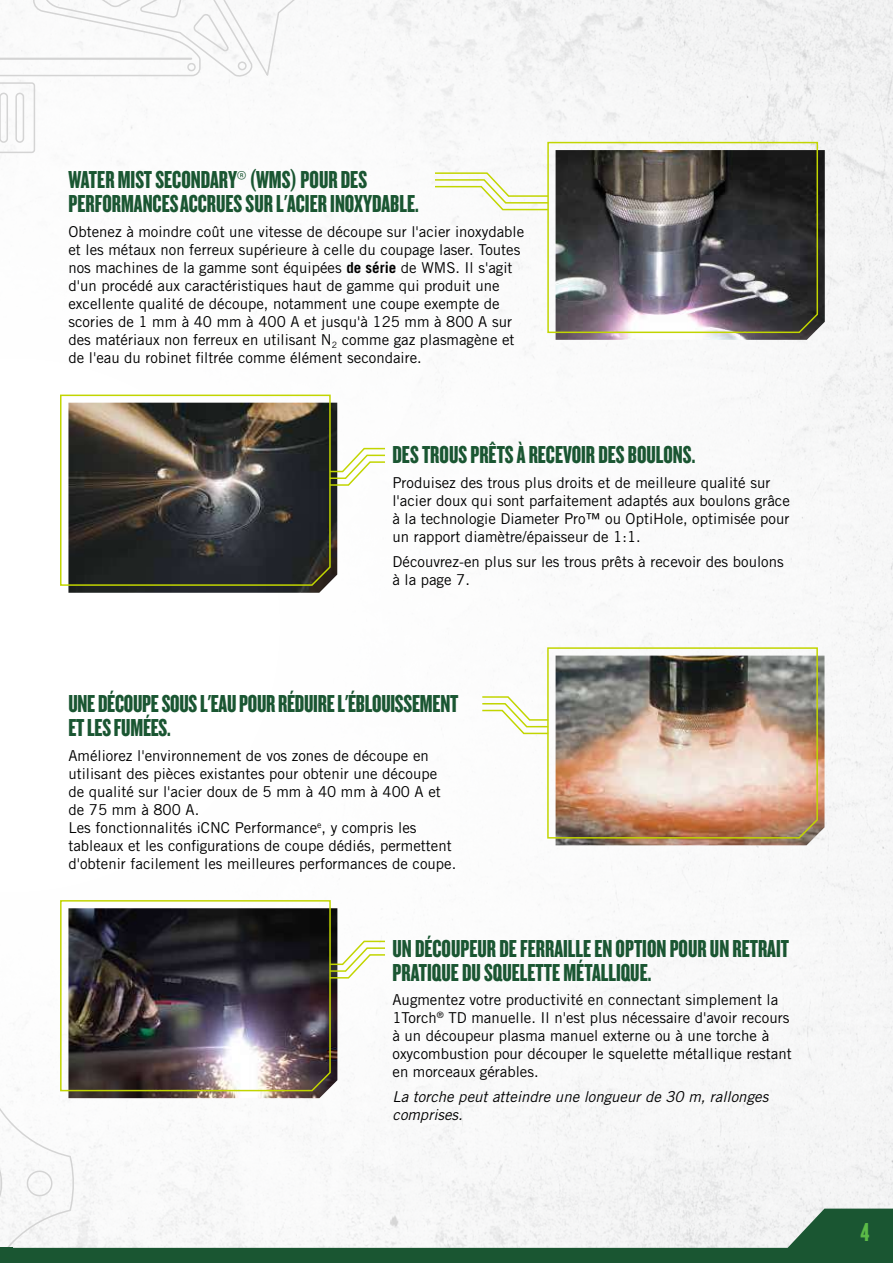
<style>
.page{position:relative;width:893px;height:1263px;background:#fff}
.page>*{position:absolute;margin:0;border:0;box-sizing:border-box;transform-origin:0 0}
.t1{font:27px "Knockout HTF68 Full Featherwt";color:#5bba47}
.t2{font:25.5px/24px "Knockout HTF68 Full Featherwt";color:#1a5632}
.t3{font:15px/18px "Trade Gothic LT Std";color:#000}
.t4{font:italic 15px/18px "Trade Gothic LT Std";color:#000}
.s1{font-weight:700}
</style>
<div class="page">
<img style="left:76px;top:0;width:817px;height:1208px">
<svg style="left:76px;top:1208px;width:817px;height:55px;fill:#f1f1f2"></svg>
<svg style="left:0;top:0;width:329px;height:154px"></svg>
<svg style="left:0;top:1087px;width:76px;height:176px"></svg>
<div style="left:0;top:1248px;width:13px;height:15px;background:#1a5632"></div>
<img style="left:68px;top:403px;width:269px;height:190px">
<img style="left:556px;top:150px;width:269px;height:190px">
<img style="left:556px;top:656px;width:268px;height:189px">
<img style="left:68px;top:908px;width:269px;height:190px">
<img style="left:59px;top:899px;width:273px;height:193px">
<img style="left:546px;top:647px;width:273px;height:192px">
<img style="left:547px;top:141px;width:272px;height:193px">
<svg style="left:60px;top:394px;width:271px;height:193px;background:#4e4c44"></svg>
<svg style="left:481px;top:695px;width:69px;height:40px"></svg>
<svg style="left:328px;top:940px;width:58px;height:39px"></svg>
<svg style="left:328px;top:447px;width:58px;height:39px"></svg>
<svg style="left:433px;top:172px;width:117px;height:39px"></svg>
<h2 class="t2" style="left:68px;top:168px;width:352px">WATER MIST SECONDARY<sup>®</sup> (WMS) POUR DES<br>PERFORMANCES ACCRUES SUR L'ACIER INOXYDABLE.</h2>
<p class="t3" style="left:68px;top:222px;width:457px">Obtenez à moindre coût une vitesse de découpe sur l'acier inoxydable et les métaux non ferreux supérieure à celle du coupage laser. Toutes nos machines de la gamme sont équipées <span class="s1">de série</span> de WMS. Il s'agit d'un procédé aux caractéristiques haut de gamme qui produit une excellente qualité de découpe, notamment une coupe exempte de scories de 1 mm à 40 mm à 400 A et jusqu'à 125 mm à 800 A sur des matériaux non ferreux en utilisant N<sub>2</sub> comme gaz plasmagène et de l'eau du robinet filtrée comme élément secondaire.</p>
<h2 class="t2" style="left:392px;top:443px;width:304px">DES TROUS PRÊTS À RECEVOIR DES BOULONS.</h2>
<p class="t3" style="left:392px;top:474px;width:399px">Produisez des trous plus droits et de meilleure qualité sur l'acier doux qui sont parfaitement adaptés aux boulons grâce à la technologie Diameter Pro™ ou OptiHole, optimisée pour un rapport diamètre/épaisseur de 1:1.</p>
<p class="t3" style="left:392px;top:552px;width:393px">Découvrez-en plus sur les trous prêts à recevoir des boulons à la page 7.</p>
<h2 class="t2" style="left:68px;top:692px;width:391px">UNE DÉCOUPE SOUS L'EAU POUR RÉDUIRE L'ÉBLOUISSEMENT<br>ET LES FUMÉES.</h2>
<p class="t3" style="left:68px;top:746px;width:389px">Améliorez l'environnement de vos zones de découpe en utilisant des pièces existantes pour obtenir une découpe de qualité sur l'acier doux de 5 mm à 40 mm à 400 A et de 75 mm à 800 A.<br>Les fonctionnalités iCNC Performance<sup>e</sup>, y compris les tableaux et les configurations de coupe dédiés, permettent d'obtenir facilement les meilleures performances de coupe.</p>
<h2 class="t2" style="left:392px;top:936px;width:398px">UN DÉCOUPEUR DE FERRAILLE EN OPTION POUR UN RETRAIT<br>PRATIQUE DU SQUELETTE MÉTALLIQUE.</h2>
<p class="t3" style="left:392px;top:991px;width:401px">Augmentez votre productivité en connectant simplement la 1Torch<sup>®</sup> TD manuelle. Il n'est plus nécessaire d'avoir recours à un découpeur plasma manuel externe ou à une torche à oxycombustion pour découper le squelette métallique restant en morceaux gérables.</p>
<p class="t4" style="left:392px;top:1088px;width:377px">La torche peut atteindre une longueur de 30 m, rallonges comprises.</p>
<h1 class="t1" style="left:860px;top:1219px;width:11px">4</h1>
</div>
